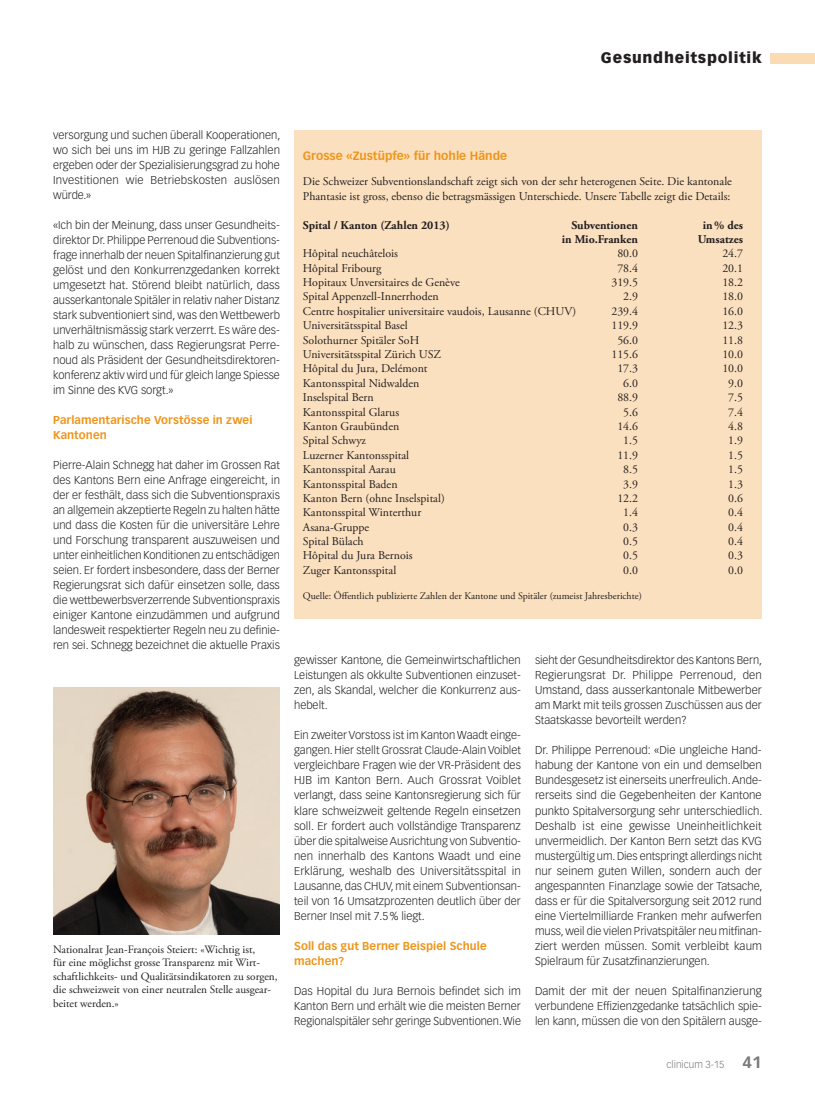
<style>
.page{position:relative;width:815px;height:1099px;background:#fff}
.page>*{position:absolute;margin:0;border:0;box-sizing:border-box;transform-origin:0 0}
.t1{font:900 15px "Vectora LT Std";letter-spacing:.05em;color:#231f20}
.t2{font:11.88px/14.4px "Adobe Garamond Pro";color:#231f20}
.t3{font:700 11.88px "Adobe Garamond Pro";color:#231f20}
.t4{font:700 11.88px "Vectora LT Std";color:#ee961c}
.t5{font:300 11.25px/15px "Vectora LT Std";color:#231f20;text-align:justify}
.t6{font:11.25px/13.5px "Adobe Garamond Pro";color:#231f20}
.t7{font:700 11.25px/15px "Vectora LT Std";letter-spacing:.005em;color:#ee961c}
.t8{font:10px "Adobe Garamond Pro";color:#231f20}
.t9{font:300 10px "Vectora LT Std";color:#76787b}
.s1{font-weight:700;font-size:16.25px}
</style>
<div class="page">
<div style="left:770px;top:53px;width:45px;height:10px;background:#fbdbb3"></div>
<div style="left:294px;top:130px;width:468px;height:489px;background:#fbe0bf"></div>
<img style="left:53px;top:687px;width:227px;height:247px">
<h1 class="t1" style="left:601px;top:49px;width:162px">Gesundheitspolitik</h1>
<p class="t5" style="left:53px;top:128px;width:229px">versorgung und suchen überall Kooperationen, wo sich bei uns im HJB zu geringe Fallzahlen ergeben oder der Spezialisierungsgrad zu hohe Investitionen wie Betriebskosten auslösen würde.»</p>
<p class="t5" style="left:53px;top:218px;width:228px">«Ich bin der Meinung, dass unser Gesundheits&shy;direktor Dr. Philippe Perrenoud die Subventions&shy;frage innerhalb der neuen Spitalfinanzierung gut gelöst und den Konkurrenzgedanken korrekt umgesetzt hat. Störend bleibt natürlich, dass ausserkantonale Spitäler in relativ naher Distanz stark subventioniert sind, was den Wettbewerb unverhältnismässig stark verzerrt. Es wäre des&shy;halb zu wünschen, dass Regierungsrat Perre&shy;noud als Präsident der Gesundheitsdirektoren&shy;konferenz aktiv wird und für gleich lange Spiesse im Sinne des KVG sorgt.»</p>
<p class="t7" style="left:53px;top:413px;width:201px">Parlamentarische Vorstösse in zwei<br>Kantonen</p>
<p class="t5" style="left:53px;top:458px;width:228px">Pierre-Alain Schnegg hat daher im Grossen Rat des Kantons Bern eine Anfrage eingereicht, in der er festhält, dass sich die Subventionspraxis an allgemein akzeptierte Regeln zu halten hätte und dass die Kosten für die universitäre Lehre und Forschung transparent auszuweisen und unter einheitlichen Konditionen zu entschädigen seien. Er fordert insbesondere, dass der Berner Regierungsrat sich dafür einsetzen solle, dass die wettbewerbsverzerrende Subventionspraxis einiger Kantone einzudämmen und aufgrund landesweit respektierter Regeln neu zu definie&shy;ren sei. Schnegg bezeichnet die aktuelle Praxis</p>
<p class="t6" style="left:53px;top:942px;width:226px">Nationalrat Jean-François Steiert: «Wichtig ist,<br>für eine möglichst grosse Transparenz mit Wirt&shy;schaftlichkeits- und Qualitätsindikatoren zu sorgen, die schweizweit von einer neutralen Stelle ausgear&shy;beitet werden.»</p>
<p class="t4" style="left:303px;top:149px;width:206px">Grosse «Zustüpfe» für hohle Hände</p>
<p class="t2" style="left:303px;top:175px;width:431px">Die Schweizer Subventionslandschaft zeigt sich von der sehr heterogenen Seite. Die kantonale<br>Phantasie ist gross, ebenso die betragsmässigen Unterschiede. Unsere Tabelle zeigt die Details:</p>
<p class="t3" style="left:303px;top:218px;width:148px">Spital / Kanton (Zahlen 2013)</p>
<p class="t3" style="left:572px;top:218px;width:68px">Subventionen</p>
<p class="t3" style="left:703px;top:218px;width:42px">in% des</p>
<p class="t3" style="left:562px;top:232px;width:78px">in Mio.Franken</p>
<p class="t3" style="left:698px;top:232px;width:47px">Umsatzes</p>
<p class="t2" style="left:303px;top:247px;width:97px">Hôpital neuchâtelois</p>
<p class="t2" style="left:617px;top:247px;width:22px">80.0</p>
<p class="t2" style="left:722px;top:247px;width:22px">24.7</p>
<p class="t2" style="left:303px;top:261px;width:80px">Hôpital Fribourg</p>
<p class="t2" style="left:617px;top:261px;width:22px">78.4</p>
<p class="t2" style="left:722px;top:261px;width:22px">20.1</p>
<p class="t2" style="left:303px;top:275px;width:158px">Hopitaux Unversitaires de Genève</p>
<p class="t2" style="left:611px;top:275px;width:28px">319.5</p>
<p class="t2" style="left:722px;top:275px;width:22px">18.2</p>
<p class="t2" style="left:303px;top:290px;width:137px">Spital Appenzell-Innerrhoden</p>
<p class="t2" style="left:623px;top:290px;width:16px">2.9</p>
<p class="t2" style="left:722px;top:290px;width:22px">18.0</p>
<p class="t2" style="left:303px;top:304px;width:275px">Centre hospitalier universitaire vaudois, Lausanne (CHUV)</p>
<p class="t2" style="left:611px;top:304px;width:28px">239.4</p>
<p class="t2" style="left:722px;top:304px;width:22px">16.0</p>
<p class="t2" style="left:303px;top:319px;width:106px">Universitätsspital Basel</p>
<p class="t2" style="left:611px;top:319px;width:28px">119.9</p>
<p class="t2" style="left:722px;top:319px;width:22px">12.3</p>
<p class="t2" style="left:303px;top:333px;width:118px">Solothurner Spitäler SoH</p>
<p class="t2" style="left:617px;top:333px;width:22px">56.0</p>
<p class="t2" style="left:722px;top:333px;width:22px">11.8</p>
<p class="t2" style="left:303px;top:347px;width:140px">Universitätsspital Zürich USZ</p>
<p class="t2" style="left:611px;top:347px;width:28px">115.6</p>
<p class="t2" style="left:722px;top:347px;width:22px">10.0</p>
<p class="t2" style="left:303px;top:362px;width:126px">Hôpital du Jura, Delémont</p>
<p class="t2" style="left:617px;top:362px;width:22px">17.3</p>
<p class="t2" style="left:722px;top:362px;width:22px">10.0</p>
<p class="t2" style="left:303px;top:376px;width:118px">Kantonsspital Nidwalden</p>
<p class="t2" style="left:623px;top:376px;width:16px">6.0</p>
<p class="t2" style="left:728px;top:376px;width:16px">9.0</p>
<p class="t2" style="left:303px;top:390px;width:72px">Inselspital Bern</p>
<p class="t2" style="left:617px;top:390px;width:22px">88.9</p>
<p class="t2" style="left:728px;top:390px;width:16px">7.5</p>
<p class="t2" style="left:303px;top:405px;width:98px">Kantonsspital Glarus</p>
<p class="t2" style="left:623px;top:405px;width:16px">5.6</p>
<p class="t2" style="left:728px;top:405px;width:16px">7.4</p>
<p class="t2" style="left:303px;top:419px;width:98px">Kanton Graubünden</p>
<p class="t2" style="left:617px;top:419px;width:22px">14.6</p>
<p class="t2" style="left:728px;top:419px;width:16px">4.8</p>
<p class="t2" style="left:303px;top:434px;width:65px">Spital Schwyz</p>
<p class="t2" style="left:623px;top:434px;width:16px">1.5</p>
<p class="t2" style="left:728px;top:434px;width:16px">1.9</p>
<p class="t2" style="left:303px;top:448px;width:108px">Luzerner Kantonsspital</p>
<p class="t2" style="left:617px;top:448px;width:22px">11.9</p>
<p class="t2" style="left:728px;top:448px;width:16px">1.5</p>
<p class="t2" style="left:303px;top:462px;width:94px">Kantonsspital Aarau</p>
<p class="t2" style="left:623px;top:462px;width:16px">8.5</p>
<p class="t2" style="left:728px;top:462px;width:16px">1.5</p>
<p class="t2" style="left:303px;top:477px;width:96px">Kantonsspital Baden</p>
<p class="t2" style="left:623px;top:477px;width:16px">3.9</p>
<p class="t2" style="left:728px;top:477px;width:16px">1.3</p>
<p class="t2" style="left:303px;top:491px;width:143px">Kanton Bern (ohne Inselspital)</p>
<p class="t2" style="left:617px;top:491px;width:22px">12.2</p>
<p class="t2" style="left:728px;top:491px;width:16px">0.6</p>
<p class="t2" style="left:303px;top:506px;width:120px">Kantonsspital Winterthur</p>
<p class="t2" style="left:623px;top:506px;width:16px">1.4</p>
<p class="t2" style="left:728px;top:506px;width:16px">0.4</p>
<p class="t2" style="left:303px;top:520px;width:68px">Asana-Gruppe</p>
<p class="t2" style="left:623px;top:520px;width:16px">0.3</p>
<p class="t2" style="left:728px;top:520px;width:16px">0.4</p>
<p class="t2" style="left:303px;top:534px;width:62px">Spital Bülach</p>
<p class="t2" style="left:623px;top:534px;width:16px">0.5</p>
<p class="t2" style="left:728px;top:534px;width:16px">0.4</p>
<p class="t2" style="left:303px;top:549px;width:111px">Hôpital du Jura Bernois</p>
<p class="t2" style="left:623px;top:549px;width:16px">0.5</p>
<p class="t2" style="left:728px;top:549px;width:16px">0.3</p>
<p class="t2" style="left:303px;top:563px;width:95px">Zuger Kantonsspital</p>
<p class="t2" style="left:623px;top:563px;width:16px">0.0</p>
<p class="t2" style="left:728px;top:563px;width:16px">0.0</p>
<p class="t8" style="left:303px;top:589px;width:340px">Quelle: Öffentlich publizierte Zahlen der Kantone und Spitäler (zumeist Jahresberichte)</p>
<p class="t5" style="left:294px;top:653px;width:228px">gewisser Kantone, die Gemeinwirtschaftlichen Leistungen als okkulte Subventionen einzuset&shy;zen, als Skandal, welcher die Konkurrenz aus&shy;hebelt.</p>
<p class="t5" style="left:294px;top:728px;width:228px">Ein zweiter Vorstoss ist im Kanton Waadt einge&shy;gangen. Hier stellt Grossrat Claude-Alain Voiblet vergleichbare Fragen wie der VR-Präsident des HJB im Kanton Bern. Auch Grossrat Voiblet verlangt, dass seine Kantonsregierung sich für klare schweizweit geltende Regeln einsetzen soll. Er fordert auch vollständige Transparenz über die spitalweise Ausrichtung von Subventio&shy;nen innerhalb des Kantons Waadt und eine Erklärung, weshalb des Universitätsspital in Lausanne, das CHUV, mit einem Subventionsan&shy;teil von 16 Umsatzprozenten deutlich über der Berner Insel mit 7.5% liegt.</p>
<p class="t7" style="left:294px;top:938px;width:194px">Soll das gut Berner Beispiel Schule machen?</p>
<p class="t5" style="left:294px;top:983px;width:228px">Das Hopital du Jura Bernois befindet sich im Kanton Bern und erhält wie die meisten Berner Regionalspitäler sehr geringe Subventionen. Wie</p>
<p class="t5" style="left:535px;top:653px;width:229px">sieht der Gesundheitsdirektor des Kantons Bern, Regierungsrat Dr. Philippe Perrenoud, den Umstand, dass ausserkantonale Mitbewerber am Markt mit teils grossen Zuschüssen aus der Staatskasse bevorteilt werden?</p>
<p class="t5" style="left:535px;top:743px;width:229px">Dr. Philippe Perrenoud: «Die ungleiche Hand&shy;habung der Kantone von ein und demselben Bundesgesetz ist einerseits unerfreulich. Ande&shy;rerseits sind die Gegebenheiten der Kantone punkto Spitalversorgung sehr unterschiedlich.<br>Deshalb ist eine gewisse Uneinheitlichkeit unvermeidlich. Der Kanton Bern setzt das KVG mustergültig um. Dies entspringt allerdings nicht nur seinem guten Willen, sondern auch der angespannten Finanzlage sowie der Tatsache, dass er für die Spitalversorgung seit 2012 rund eine Viertelmilliarde Franken mehr aufwerfen muss, weil die vielen Privatspitäler neu mitfinan&shy;ziert werden müssen. Somit verbleibt kaum Spielraum für Zusatzfinanzierungen.</p>
<p class="t5" style="left:535px;top:983px;width:228px">Damit der mit der neuen Spitalfinanzierung verbundene Effizienzgedanke tatsächlich spie&shy;len kann, müssen die von den Spitälern ausge-</p>
<p class="t9" style="left:667px;top:1058px;width:97px">clinicum 3-15 <span class="s1">41</span></p>
</div>
